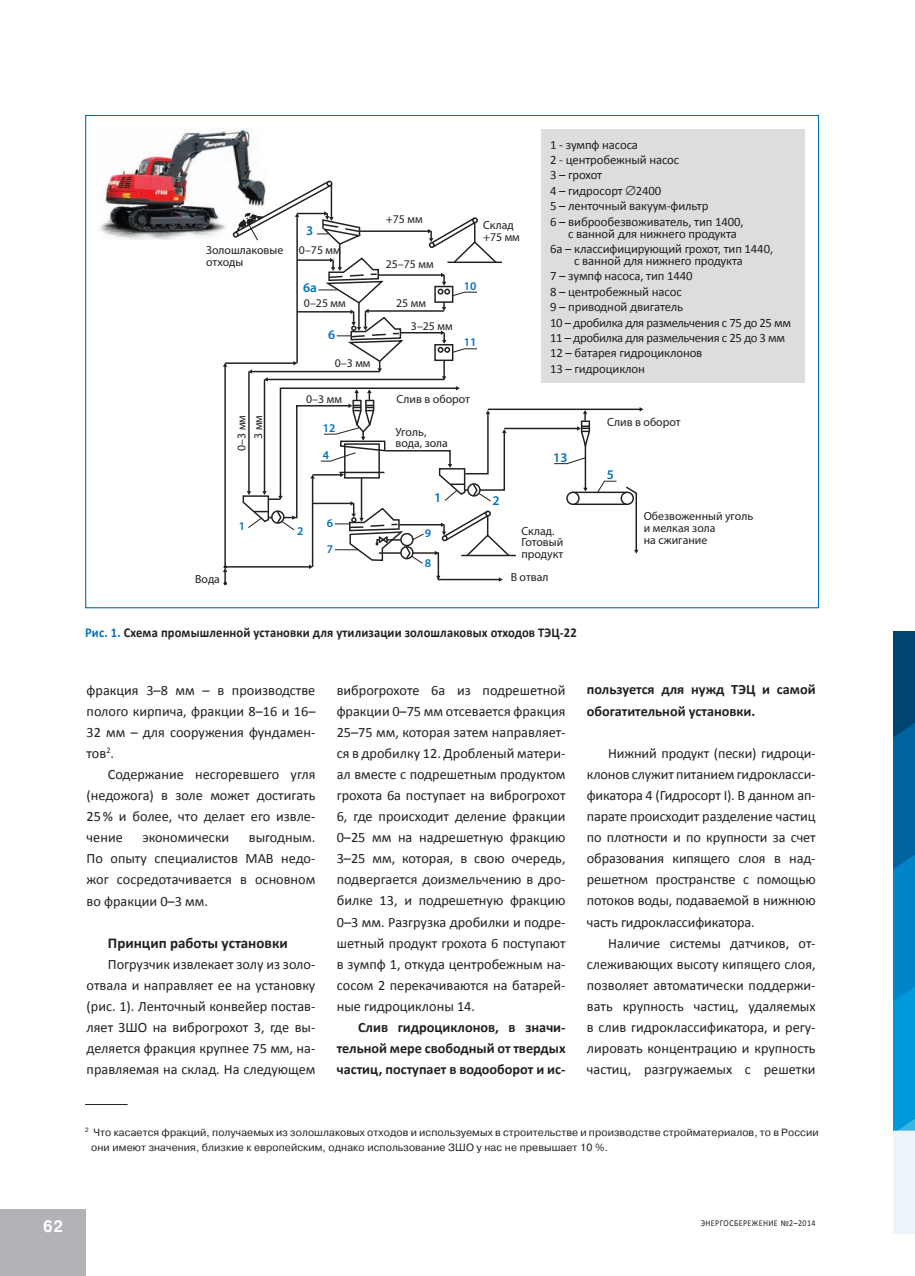
<style>
.page{position:relative;width:915px;height:1276px;background:#fff}
.page>*{position:absolute;margin:0;border:0;box-sizing:border-box;transform-origin:0 0}
.t1{font:700 16.5px "Pragmatica C";color:#fff;scale:.89 1}
.t2{font:700 15px "Calibri";color:#231f20}
.t3{font:14.25px/21.1px "Calibri";color:#231f20;text-align:justify}
.t4{font:700 14.25px/21.1px "Calibri";color:#231f20;text-align:justify}
.t5{font:700 13.5px "Calibri";letter-spacing:.01em;color:#231f20;scale:.93 1}
.t6{font:600 13.35px "Myriad Pro";color:#0072bc}
.t7{font:12.75px/15.5px "Calibri";letter-spacing:-.01em;color:#231f20}
.t8{font:11.85px/11.9px "Myriad Pro";color:#231f20}
.t9{font:600 11.85px "Myriad Pro";color:#0072bc}
.t10{font:10.5px/15px "Pragmatica";letter-spacing:.01em;color:#231f20}
.t11{font:9px "Calibri";letter-spacing:.05em;color:#231f20;scale:.89 1}
.s1{color:#0072bc}
</style>
<div class="page">
<div style="left:0;top:1209px;width:85px;height:67px;background:#b2b3b7"></div>
<img style="left:99px;top:129px;width:154px;height:110px">
<hr style="left:572px;top:491px;width:54px;height:2px;background:#231f20">
<hr style="left:572px;top:503px;width:54px;height:2px;background:#231f20">
<hr style="left:461px;top:555px;width:54px;height:1px;background:#231f20">
<svg style="left:566px;top:492px;width:12px;height:12px"></svg>
<div style="left:566px;top:491px;width:13px;height:14px;border:1px solid #231f20;border-radius:50%"></div>
<svg style="left:621px;top:492px;width:12px;height:12px"></svg>
<div style="left:620px;top:491px;width:13px;height:14px;border:1px solid #231f20;border-radius:50%"></div>
<svg style="left:624px;top:486px;width:14px;height:68px"></svg>
<hr style="left:504px;top:428px;width:73px;height:1px;background:#231f20">
<hr style="left:487px;top:408px;width:153px;height:2px;background:#231f20">
<svg style="left:639px;top:407px;width:4px;height:4px"></svg>
<svg style="left:577px;top:410px;width:13px;height:41px"></svg>
<hr style="left:584px;top:444px;width:2px;height:44px;background:#231f20">
<hr style="left:225px;top:362px;width:69px;height:2px;background:#231f20">
<hr style="left:225px;top:566px;width:84px;height:1px;background:#231f20">
<hr style="left:224px;top:366px;width:2px;height:200px;background:#231f20">
<svg style="left:223px;top:363px;width:4px;height:4px"></svg>
<svg style="left:223px;top:565px;width:4px;height:20px"></svg>
<svg style="left:554px;top:457px;width:31px;height:7px"></svg>
<svg style="left:596px;top:480px;width:21px;height:12px"></svg>
<svg style="left:233px;top:180px;width:278px;height:402px"></svg>
<div style="left:541px;top:129px;width:263px;height:253px;background:#dcdddf"></div>
<hr style="left:85px;top:1104px;width:43px;height:1px;background:#231f20">
<img style="left:893px;top:631px;width:21px;height:602px">
<p class="t8" style="left:206px;top:244px;width:79px">Золошлаковые отходы</p>
<p class="t6" style="left:306px;top:221px;width:9px">3</p>
<p class="t8" style="left:299px;top:244px;width:43px">0–75 мм</p>
<p class="t6" style="left:303px;top:279px;width:15px">6а</p>
<p class="t8" style="left:304px;top:297px;width:43px">0–25 мм</p>
<p class="t6" style="left:328px;top:326px;width:9px">6</p>
<p class="t8" style="left:335px;top:357px;width:37px">0–3 мм</p>
<p class="t8" style="left:385px;top:213px;width:38px">+75 мм</p>
<p class="t8" style="left:385px;top:258px;width:49px">25–75 мм</p>
<p class="t8" style="left:396px;top:297px;width:31px">25 мм</p>
<p class="t8" style="left:411px;top:319px;width:43px">3–25 мм</p>
<p class="t8" style="left:483px;top:219px;width:38px">Склад +75 мм</p>
<p class="t9" style="left:464px;top:278px;width:14px">10</p>
<p class="t9" style="left:464px;top:335px;width:14px">11</p>
<p class="t7" style="left:550px;top:136px;width:195px">1 - зумпф насоса<br>2 - центробежный насос<br>3 – грохот<br>4 – гидросорт ∅2400<br>5 – ленточный вакуум-фильтр<br>6 – виброобезвоживатель, тип 1400,</p>
<p class="t7" style="left:550px;top:225px;width:224px;text-indent:18px">с ванной для нижнего продукта<br>6а – классифицирующий грохот, тип 1440,</p>
<p class="t7" style="left:550px;top:252px;width:242px;text-indent:24px">с ванной для нижнего продукта<br>7 – зумпф насоса, тип 1440<br>8 – центробежный насос<br>9 – приводной двигатель<br>10 – дробилка для размельчения с 75 до 25 мм<br>11 – дробилка для размельчения с 25 до 3 мм<br>12 – батарея гидроциклонов<br>13 – гидроциклон</p>
<p class="t8" style="left:235px;top:451px;width:37px;rotate:-90deg">0–3 мм</p>
<p class="t8" style="left:252px;top:439px;width:25px;rotate:-90deg">3 мм</p>
<p class="t8" style="left:306px;top:392px;width:37px">0–3 мм</p>
<p class="t9" style="left:323px;top:420px;width:14px">12</p>
<p class="t9" style="left:323px;top:448px;width:8px">4</p>
<p class="t8" style="left:396px;top:393px;width:75px">Слив в оборот</p>
<p class="t8" style="left:395px;top:425px;width:54px">Уголь, вода, зола</p>
<p class="t6" style="left:553px;top:448px;width:16px">13</p>
<p class="t8" style="left:607px;top:416px;width:75px">Слив в оборот</p>
<p class="t6" style="left:606px;top:466px;width:9px">5</p>
<p class="t6" style="left:434px;top:489px;width:9px">1</p>
<p class="t6" style="left:492px;top:492px;width:9px">2</p>
<p class="t9" style="left:239px;top:518px;width:8px">1</p>
<p class="t9" style="left:297px;top:523px;width:8px">2</p>
<p class="t9" style="left:327px;top:516px;width:8px">6</p>
<p class="t9" style="left:327px;top:542px;width:8px">7</p>
<p class="t9" style="left:424px;top:526px;width:8px">9</p>
<p class="t9" style="left:424px;top:556px;width:8px">8</p>
<p class="t8" style="left:521px;top:524px;width:44px">Склад.<br>Готовый продукт</p>
<p class="t8" style="left:643px;top:510px;width:111px">Обезвоженный уголь и мелкая зола<br>на сжигание</p>
<p class="t8" style="left:195px;top:573px;width:26px">Вода</p>
<p class="t8" style="left:510px;top:571px;width:39px">В отвал</p>
<p class="t5" style="left:85px;top:624px;width:530px"><span class="s1">Рис. 1.</span> Схема промышленной установки для утилизации золошлаковых отходов ТЭЦ-22</p>
<p class="t3" style="left:87px;top:678px;width:230px">фракция 3–8 мм – в производстве полого кирпича, фракции 8–16 и 16– 32 мм – для сооружения фундамен&shy;тов<sup>2</sup>.</p>
<p class="t3" style="left:87px;top:763px;width:230px;text-indent:21px">Содержание несгоревшего угля (недожога) в золе может достигать 25% и более, что делает его извле&shy;чение</p>
<p class="t3" style="left:87px;top:826px;width:230px;text-indent:162px">выгодным.<br>По опыту специалистов МАВ недо&shy;жог сосредотачивается в основном во фракции 0–3 мм.</p>
<p class="t2" style="left:108px;top:933px;width:181px">Принцип работы установки</p>
<p class="t3" style="left:87px;top:953px;width:230px;text-indent:21px">Погрузчик извлекает золу из золо&shy;отвала и направляет ее на установку (рис. 1). Ленточный конвейер постав&shy;ляет ЗШО на виброгрохот 3, где вы&shy;деляется фракция крупнее 75 мм, на&shy;правляемая на склад. На следующем</p>
<p class="t3" style="left:142px;top:826px;width:88px">экономически</p>
<p class="t3" style="left:336px;top:678px;width:230px">виброгрохоте 6а из подрешетной фракции 0–75 мм отсевается фракция 25–75 мм, которая затем направляет&shy;ся в дробилку 12. Дробленый матери&shy;ал вместе с подрешетным продуктом грохота 6а поступает на виброгрохот 6, где происходит деление фракции 0–25 мм на надрешетную фракцию 3–25 мм, которая, в свою очередь, подвергается доизмельчению в дро&shy;билке 13, и подрешетную фракцию 0–3 мм. Разгрузка дробилки и подре&shy;шетный продукт грохота 6 поступают в зумпф 1, откуда центробежным на&shy;сосом 2 перекачиваются на батарей&shy;ные гидроциклоны 14.</p>
<p class="t4" style="left:336px;top:1016px;width:230px;text-indent:21px">Слив гидроциклонов, в значи‑ тельной мере свободный от твердых частиц, поступает в водооборот и ис‑</p>
<p class="t4" style="left:586px;top:678px;width:230px">пользуется для нужд ТЭЦ и самой обогатительной установки.</p>
<p class="t3" style="left:586px;top:742px;width:230px;text-indent:21px">Нижний продукт (пески) гидроци&shy;клонов служит питанием гидрокласси&shy;фикатора 4 (Гидросорт I). В данном ап&shy;парате происходит разделение частиц по плотности и по крупности за счет образования кипящего слоя в над&shy;решетном пространстве с помощью потоков воды, подаваемой в нижнюю часть гидроклассификатора.</p>
<p class="t3" style="left:586px;top:931px;width:230px;text-indent:21px">Наличие системы датчиков, от&shy;слеживающих высоту кипящего слоя, позволяет автоматически поддержи&shy;вать крупность частиц, удаляемых в слив гидроклассификатора, и регу&shy;лировать концентрацию и крупность частиц, разгружаемых с решетки</p>
<p class="t10" style="left:91px;top:1125px;width:728px;text-indent:-6px"><sup>2</sup> Что касается фракций, получаемых из золошлаковых отходов и используемых в строительстве и производстве стройматериалов, то в России они имеют значения, близкие к европейским, однако использование ЗШО у нас не превышает 10 %.</p>
<p class="t1" style="left:43px;top:1217px;width:24px">62</p>
<p class="t11" style="left:700px;top:1217px;width:130px">ЭНЕРГОСБЕРЕЖЕНИЕ №2–2014</p>
</div>
